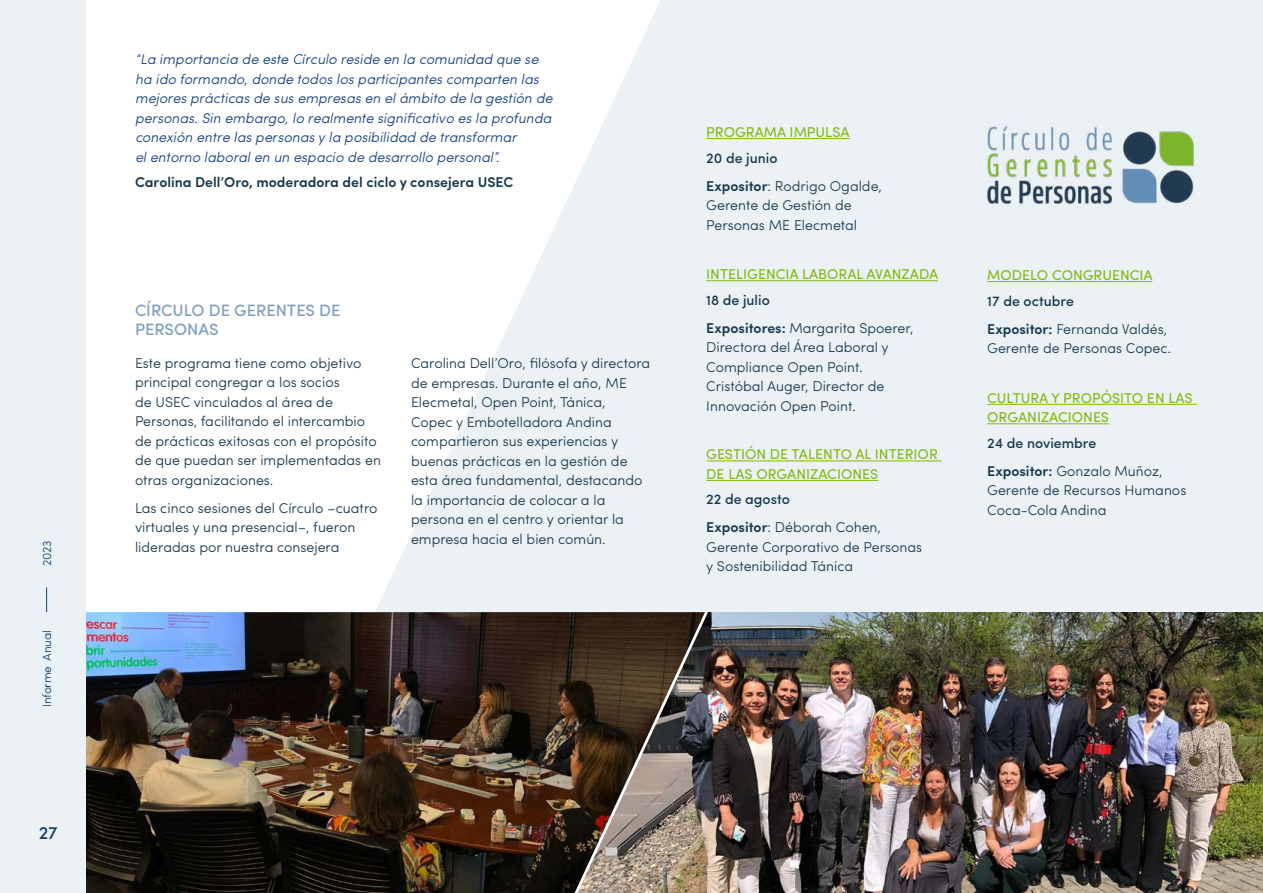
<style>
.page{position:relative;width:1263px;height:893px;background:#fff}
.page>*{position:absolute;margin:0;border:0;box-sizing:border-box;transform-origin:0 0}
.t1{font:500 18px "Sofia Pro";color:#16436a}
.t2{font:500 16.5px/19.8px "Sofia Pro";color:#83a1c3}
.t3{font:300 14.25px/19.5px "Sofia Pro";color:#193b51}
.t4{font:italic 300 14.25px/19.5px "Sofia Pro";color:#17438c}
.t5{font:14.25px/19.5px "Sofia Pro";color:#80bb0c}
.t6{font:600 14.25px "Sofia Pro";color:#193b51}
.t7{font:500 14.25px/28px "Sofia Pro";color:#193b51}
.t8{font:300 12px "Sofia Pro";letter-spacing:-.02em;color:#16436a}
.s1{font-weight:500}
.s2{font-weight:600}
.s3{font-weight:300}
</style>
<div class="page">
<svg style="left:375px;top:0;width:888px;height:612px;fill:#ecf1f6"></svg>
<hr style="left:706px;top:138px;width:143px;height:1px;background:#80bb0c">
<hr style="left:706px;top:280px;width:232px;height:1px;background:#80bb0c">
<hr style="left:706px;top:461px;width:235px;height:1px;background:#80bb0c">
<hr style="left:706px;top:480px;width:172px;height:1px;background:#80bb0c">
<img style="left:972px;top:107px;width:237px;height:116px">
<hr style="left:987px;top:281px;width:165px;height:1px;background:#80bb0c">
<hr style="left:987px;top:404px;width:209px;height:1px;background:#80bb0c">
<hr style="left:987px;top:423px;width:122px;height:1px;background:#80bb0c">
<img style="left:711px;top:612px;width:552px;height:281px">
<img style="left:85px;top:612px;width:483px;height:281px">
<img style="left:568px;top:609px;width:143px;height:284px">
<div style="left:0;top:0;width:85px;height:893px;background:#ecf1f6"></div>
<svg style="left:46px;top:587px;width:1px;height:25px"></svg>
<p class="t8" style="left:38px;top:566px;width:27px;rotate:-90deg">2023</p>
<p class="t8" style="left:38px;top:707px;width:78px;rotate:-90deg">Informe Anual</p>
<p class="t1" style="left:39px;top:819px;width:20px">27</p>
<p class="t4" style="left:135px;top:49px;width:419px">“La importancia de este Círculo reside en la comunidad que se ha ido formando, donde todos los participantes comparten las mejores prácticas de sus empresas en el ámbito de la gestión de personas. Sin embargo, lo realmente significativo es la profunda conexión entre las personas y la posibilidad de transformar<br>el entorno laboral en un espacio de desarrollo personal”.</p>
<p class="t6" style="left:135px;top:171px;width:380px">Carolina Dell’Oro, moderadora del ciclo y consejera USEC</p>
<p class="t2" style="left:135px;top:299px;width:207px">CÍRCULO DE GERENTES DE<br>PERSONAS</p>
<p class="t3" style="left:135px;top:352px;width:247px">Este programa tiene como objetivo principal congregar a los socios<br>de USEC vinculados al área de Personas, facilitando el intercambio de prácticas exitosas con el propósito de que puedan ser implementadas en otras organizaciones.</p>
<p class="t3" style="left:135px;top:497px;width:244px">Las cinco sesiones del Círculo –cuatro virtuales y una presencial–, fueron lideradas por nuestra consejera</p>
<p class="t3" style="left:411px;top:352px;width:241px">Carolina Dell’Oro, filósofa y directora de empresas. Durante el año, ME<br>Elecmetal, Open Point, Tánica,<br>Copec y Embotelladora Andina compartieron sus experiencias y buenas prácticas en la gestión de esta área fundamental, destacando la importancia de colocar a la persona en el centro y orientar la empresa hacia el bien común.</p>
<p class="t5" style="left:706px;top:121px;width:145px">PROGRAMA IMPULSA</p>
<p class="t3" style="left:706px;top:143px;width:177px;line-height:28px"><span class="s1">20 de junio<br></span><span class="s2">Expositor</span>: Rodrigo Ogalde,</p>
<p class="t3" style="left:706px;top:194px;width:152px">Gerente de Gestión de<br>Personas ME Elecmetal</p>
<p class="t5" style="left:706px;top:264px;width:233px">INTELIGENCIA LABORAL AVANZADA</p>
<p class="t3" style="left:706px;top:285px;width:209px;line-height:28px"><span class="s1">18 de julio<br></span><span class="s2">Expositores:</span> Margarita Spoerer,</p>
<p class="t3" style="left:706px;top:337px;width:184px">Directora del Área Laboral y<br>Compliance Open Point.<br>Cristóbal Auger, Director de<br>Innovación Open Point.</p>
<p class="t5" style="left:706px;top:444px;width:233px">GESTIÓN DE TALENTO AL INTERIOR<br>DE LAS ORGANIZACIONES</p>
<p class="t3" style="left:706px;top:484px;width:176px;line-height:28px"><span class="s1">22 de agosto<br></span><span class="s2">Expositor</span>: Déborah Cohen,</p>
<p class="t3" style="left:706px;top:536px;width:217px">Gerente Corporativo de Personas y Sostenibilidad Tánica</p>
<p class="t5" style="left:987px;top:264px;width:167px">MODELO CONGRUENCIA</p>
<p class="t3" style="left:987px;top:286px;width:181px;line-height:28px"><span class="s1">17 de octubre<br></span><span class="s2">Expositor:</span> Fernanda Valdés,</p>
<p class="t3" style="left:987px;top:338px;width:185px">Gerente de Personas Copec.</p>
<p class="t5" style="left:987px;top:387px;width:207px">CULTURA Y PROPÓSITO EN LAS<br>ORGANIZACIONES</p>
<p class="t7" style="left:987px;top:428px;width:177px">24 de noviembre<br><span class="s2">Expositor:</span> <span class="s3">Gonzalo Muñoz,</span></p>
<p class="t3" style="left:987px;top:480px;width:201px">Gerente de Recursos Humanos<br>Coca-Cola Andina</p>
</div>
